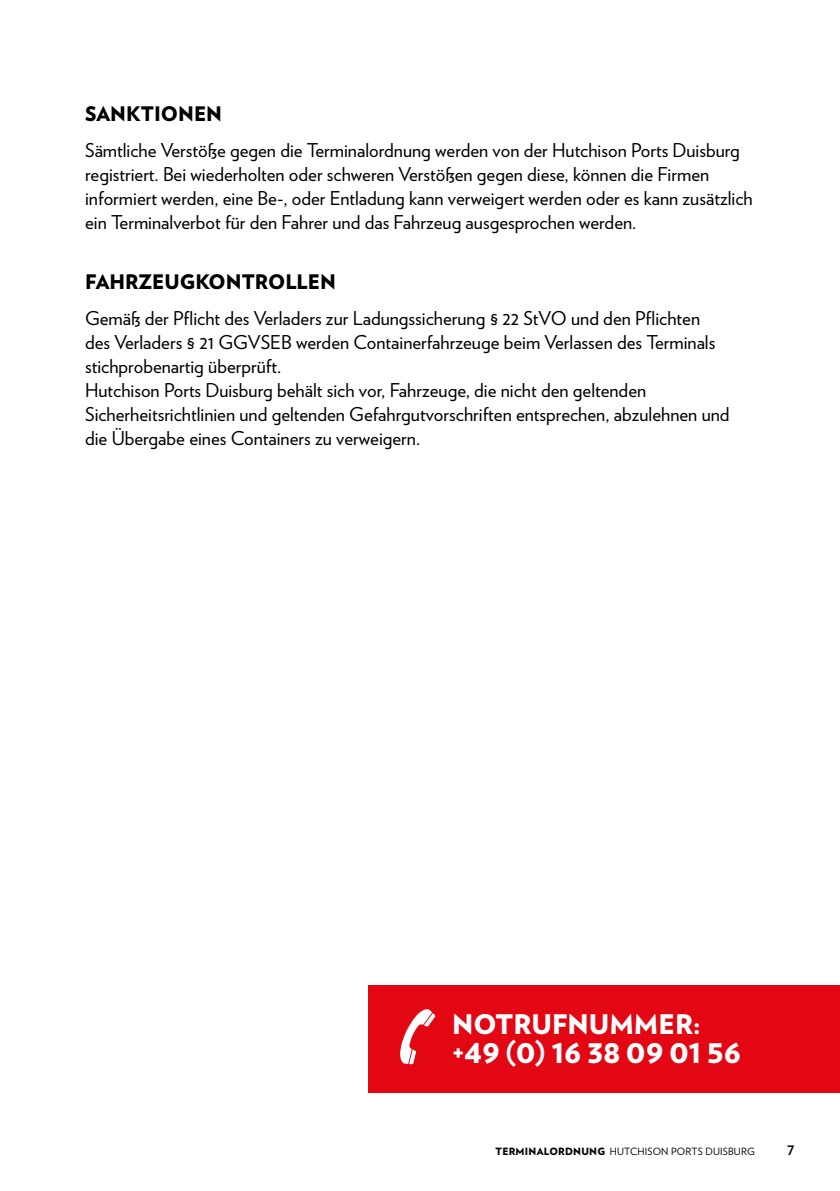
<style>
.page{position:relative;width:840px;height:1191px;background:#fff}
.page>*{position:absolute;margin:0;border:0;box-sizing:border-box;transform-origin:0 0}
.t1{font:900 27px/29.4px "Verlag";color:#fff}
.t2{font:900 20px "Verlag";color:#000}
.t3{font:19px/24px "Verlag";color:#000}
.t4{font:700 13px "Verlag";color:#000}
.t5{font:10px "Verlag";letter-spacing:.02em;color:#000}
.s1{font-weight:900}
</style>
<div class="page">
<div style="left:369px;top:985px;width:470px;height:108px;background:#e30613"></div>
<svg style="left:400px;top:1009px;width:35px;height:55px"></svg>
<p class="t2" style="left:85px;top:97px;width:138px">SANKTIONEN</p>
<p class="t3" style="left:85px;top:137px;width:668px">Sämtliche Verstöße gegen die Terminalordnung werden von der Hutchison Ports Duisburg registriert. Bei wiederholten oder schweren Verstößen gegen diese, können die Firmen informiert werden, eine Be-, oder Entladung kann verweigert werden oder es kann zusätzlich ein Terminalverbot für den Fahrer und das Fahrzeug ausgesprochen werden.</p>
<p class="t2" style="left:85px;top:265px;width:252px">FAHRZEUGKONTROLLEN</p>
<p class="t3" style="left:85px;top:305px;width:645px">Gemäß der Pflicht des Verladers zur Ladungssicherung § 22 StVO und den Pflichten des Verladers § 21 GGVSEB werden Containerfahrzeuge beim Verlassen des Terminals stichprobenartig überprüft.<br>Hutchison Ports Duisburg behält sich vor, Fahrzeuge, die nicht den geltenden Sicherheitsrichtlinien und geltenden Gefahrgutvorschriften entsprechen, abzulehnen und die Übergabe eines Containers zu verweigern.</p>
<h1 class="t1" style="left:452px;top:1008px;width:290px">NOTRUFNUMMER: +49 (0) 16 38 09 01 56</h1>
<p class="t5" style="left:495px;top:1143px;width:260px"><span class="s1">TERMINALORDNUNG</span> HUTCHISON PORTS DUISBURG</p>
<p class="t4" style="left:786px;top:1139px;width:9px">7</p>
</div>
